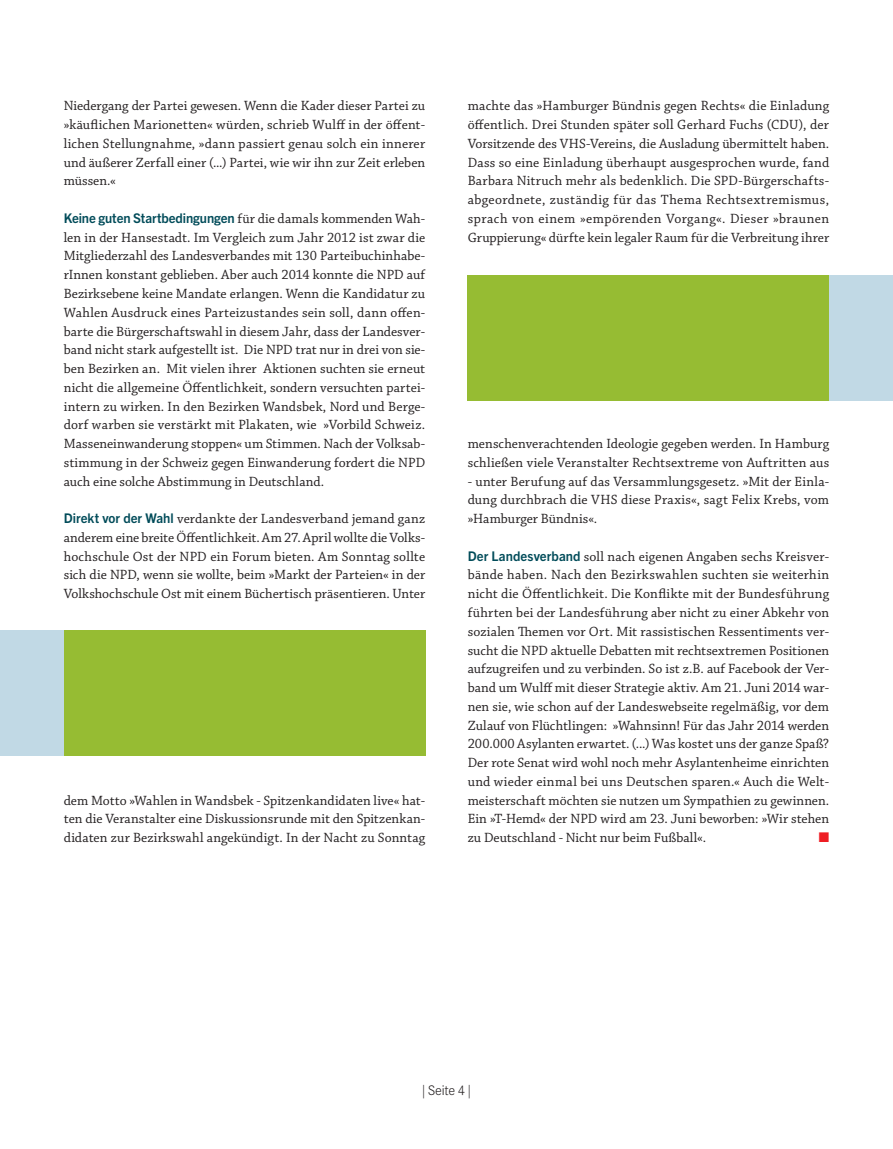
<style>
.page{position:relative;width:893px;height:1149px;background:#fff}
.page>*{position:absolute;margin:0;border:0;box-sizing:border-box;transform-origin:0 0}
.t1{font:14.1px/18.8px "Chaparral Pro";letter-spacing:.005em;color:#231f20;text-align:justify}
.t2{font:13.95px "Zapf Dingbats ITC";color:#ee1d23}
.t3{font:300 13.5px "Corporate SBQ";letter-spacing:-.02em;color:#231f20}
.t4{font:700 13.35px "Trade Gothic Next LT Pro";letter-spacing:-.005em;color:#004b59}
.s1{font-family:"Chaparral Pro";font-weight:400;font-size:14.1px;color:#231f20}
.s2{font-family:"Trade Gothic Next LT Pro";font-weight:700;font-size:13.35px;color:#004b59}
</style>
<div class="page">
<div style="left:64px;top:630px;width:361px;height:125px;background:#96bc33"></div>
<div style="left:468px;top:275px;width:361px;height:125px;background:#96bc33"></div>
<div style="left:0;top:630px;width:64px;height:125px;background:#c1d9e5"></div>
<div style="left:829px;top:275px;width:64px;height:126px;background:#c1d9e5"></div>
<p class="t1" style="left:64px;top:97px;width:363px">Niedergang der Partei gewesen. Wenn die Kader dieser Partei zu »käuflichen Marionetten« würden, schrieb Wulff in der öffent&shy;lichen Stellungnahme, »dann passiert genau solch ein innerer und äußerer Zerfall einer (...) Partei, wie wir ihn zur Zeit erleben müssen.«</p>
<p class="t4" style="left:64px;top:209px;width:363px">Keine guten Startbedingungen <span class="s1">für die damals kommenden Wah-</span></p>
<p class="t1" style="left:64px;top:228px;width:363px">len in der Hansestadt. Im Vergleich zum Jahr 2012 ist zwar die Mitgliederzahl des Landesverbandes mit 130 Parteibuchinhabe&shy;rInnen konstant geblieben. Aber auch 2014 konnte die NPD auf Bezirksebene keine Mandate erlangen. Wenn die Kandidatur zu Wahlen Ausdruck eines Parteizustandes sein soll, dann offen&shy;barte die Bürgerschaftswahl in diesem Jahr, dass der Landesver&shy;band nicht stark aufgestellt ist. Die NPD trat nur in drei von sie&shy;ben Bezirken an. Mit vielen ihrer Aktionen suchten sie erneut nicht die allgemeine Öffentlichkeit, sondern versuchten partei&shy;intern zu wirken. In den Bezirken Wandsbek, Nord und Berge&shy;dorf warben sie verstärkt mit Plakaten, wie »Vorbild Schweiz.<br>Masseneinwanderung stoppen« um Stimmen. Nach der Volksab&shy;stimmung in der Schweiz gegen Einwanderung fordert die NPD auch eine solche Abstimmung in Deutschland.</p>
<p class="t1" style="left:64px;top:509px;width:363px"><span class="s2">Direkt vor der Wahl</span> verdankte der Landesverband jemand ganz anderem eine breite Öffentlichkeit. Am 27. April wollte die Volks&shy;hochschule Ost der NPD ein Forum bieten. Am Sonntag sollte sich die NPD, wenn sie wollte, beim »Markt der Parteien« in der Volkshochschule Ost mit einem Büchertisch präsentieren. Unter</p>
<p class="t1" style="left:64px;top:791px;width:363px">dem Motto »Wahlen in Wandsbek - Spitzenkandidaten live« hat&shy;ten die Veranstalter eine Diskussionsrunde mit den Spitzenkan&shy;didaten zur Bezirkswahl angekündigt. In der Nacht zu Sonntag</p>
<p class="t1" style="left:468px;top:97px;width:363px">machte das »Hamburger Bündnis gegen Rechts« die Einladung öffentlich. Drei Stunden später soll Gerhard Fuchs (CDU), der Vorsitzende des VHS-Vereins, die Ausladung übermittelt haben.<br>Dass so eine Einladung überhaupt ausgesprochen wurde, fand Barbara Nitruch mehr als bedenklich. Die SPD-Bürgerschafts&shy;abgeordnete, zuständig für das Thema Rechtsextremismus, sprach von einem »empörenden Vorgang«. Dieser »braunen Gruppierung« dürfte kein legaler Raum für die Verbreitung ihrer</p>
<p class="t1" style="left:468px;top:434px;width:363px">menschenverachtenden Ideologie gegeben werden. In Hamburg schließen viele Veranstalter Rechtsextreme von Auftritten aus</p>
<p class="t1" style="left:468px;top:472px;width:363px">- unter Berufung auf das Versammlungsgesetz. »Mit der Einla&shy;dung durchbrach die VHS diese Praxis«, sagt Felix Krebs, vom »Hamburger Bündnis«.</p>
<p class="t1" style="left:468px;top:547px;width:363px"><span class="s2">Der Landesverband</span> soll nach eigenen Angaben sechs Kreisver&shy;bände haben. Nach den Bezirkswahlen suchten sie weiterhin nicht die Öffentlichkeit. Die Konflikte mit der Bundesführung führten bei der Landesführung aber nicht zu einer Abkehr von sozialen Themen vor Ort. Mit rassistischen Ressentiments ver&shy;sucht die NPD aktuelle Debatten mit rechtsextremen Positionen aufzugreifen und zu verbinden. So ist z.B. auf Facebook der Ver&shy;band um Wulff mit dieser Strategie aktiv. Am 21. Juni 2014 war&shy;nen sie, wie schon auf der Landeswebseite regelmäßig, vor dem Zulauf von Flüchtlingen: »Wahnsinn! Für das Jahr 2014 werden 200.000 Asylanten erwartet. (...) Was kostet uns der ganze Spaß?<br>Der rote Senat wird wohl noch mehr Asylantenheime einrichten und wieder einmal bei uns Deutschen sparen.« Auch die Welt&shy;meisterschaft möchten sie nutzen um Sympathien zu gewinnen.<br>Ein »T-Hemd« der NPD wird am 23. Juni beworben: »Wir stehen zu Deutschland - Nicht nur beim Fußball«.</p>
<p class="t2" style="left:819px;top:830px;width:12px">■</p>
<p class="t3" style="left:422px;top:1082px;width:50px">| Seite 4 |</p>
</div>
